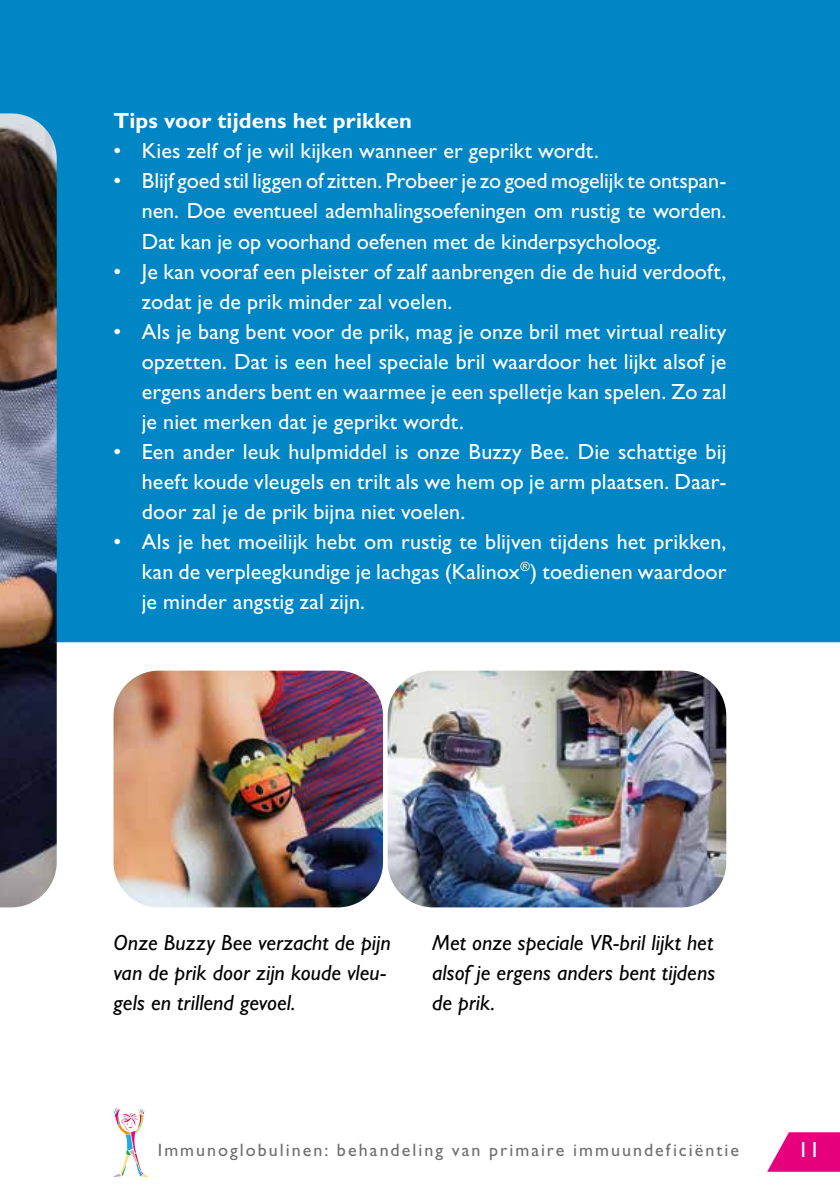
<style>
.page{position:relative;width:840px;height:1191px;background:#fff}
.page>*{position:absolute;margin:0;border:0;box-sizing:border-box;transform-origin:0 0}
.t1{font:22px/30px "Gill Sans Std";letter-spacing:.005em;color:#fff;text-align:justify}
.t2{font:italic 22px/30px "Gill Sans Std";letter-spacing:.005em;color:#000}
.t3{font:700 22px "Gill Sans Std";letter-spacing:.005em;color:#fff}
.t4{font:18px "Gill Sans Std";letter-spacing:.11em;color:#706f6f}
</style>
<div class="page">
<svg style="left:767px;top:1132px;width:72px;height:39px"></svg>
<svg style="left:113px;top:1107px;width:36px;height:70px"></svg>
<div style="left:0;top:0;width:839px;height:642px;background:#0085c5"></div>
<img style="left:113px;top:670px;width:270px;height:237px">
<img style="left:387px;top:670px;width:338px;height:237px">
<img style="left:0;top:113px;width:57px;height:794px">
<p class="t3" style="left:113px;top:108px;width:300px">Tips voor tijdens het prikken</p>
<p class="t1" style="left:113px;top:136px;width:486px">• Kies zelf of je wil kijken wanneer er geprikt wordt.</p>
<p class="t1" style="left:142px;top:166px;width:585px;text-indent:-28px">• Blijf goed stil liggen of zitten. Probeer je zo goed mogelijk te ontspan&shy;nen. Doe eventueel ademhalingsoefeningen om rustig te worden.<br>Dat kan je op voorhand oefenen met de kinderpsycholoog.</p>
<p class="t1" style="left:142px;top:256px;width:585px;text-indent:-28px">• Je kan vooraf een pleister of zalf aanbrengen die de huid verdooft, zodat je de prik minder zal voelen.</p>
<p class="t1" style="left:142px;top:316px;width:586px;text-indent:-28px">• Als je bang bent voor de prik, mag je onze bril met virtual reality opzetten. Dat is een heel speciale bril waardoor het lijkt alsof je ergens anders bent en waarmee je een spelletje kan spelen. Zo zal je niet merken dat je geprikt wordt.</p>
<p class="t1" style="left:142px;top:436px;width:585px;text-indent:-28px">• Een ander leuk hulpmiddel is onze Buzzy Bee. Die schattige bij heeft koude vleugels en trilt als we hem op je arm plaatsen. Daar&shy;door zal je de prik bijna niet voelen.</p>
<p class="t1" style="left:142px;top:526px;width:585px;text-indent:-28px">• Als je het moeilijk hebt om rustig te blijven tijdens het prikken, kan de verpleegkundige je lachgas (Kalinox<sup>®</sup>) toedienen waardoor je minder angstig zal zijn.</p>
<p class="t2" style="left:113px;top:928px;width:278px">Onze Buzzy Bee verzacht de pijn van de prik door zijn koude vleu&shy;gels en trillend gevoel.</p>
<p class="t2" style="left:432px;top:928px;width:284px;text-align:justify">Met onze speciale VR-bril lijkt het alsof je ergens anders bent tijdens de prik.</p>
<p class="t4" style="left:158px;top:1139px;width:582px">Immunoglobulinen: behandeling van primaire immuundeficiëntie</p>
<p class="t1" style="left:797px;top:1134px;width:23px">11</p>
</div>
